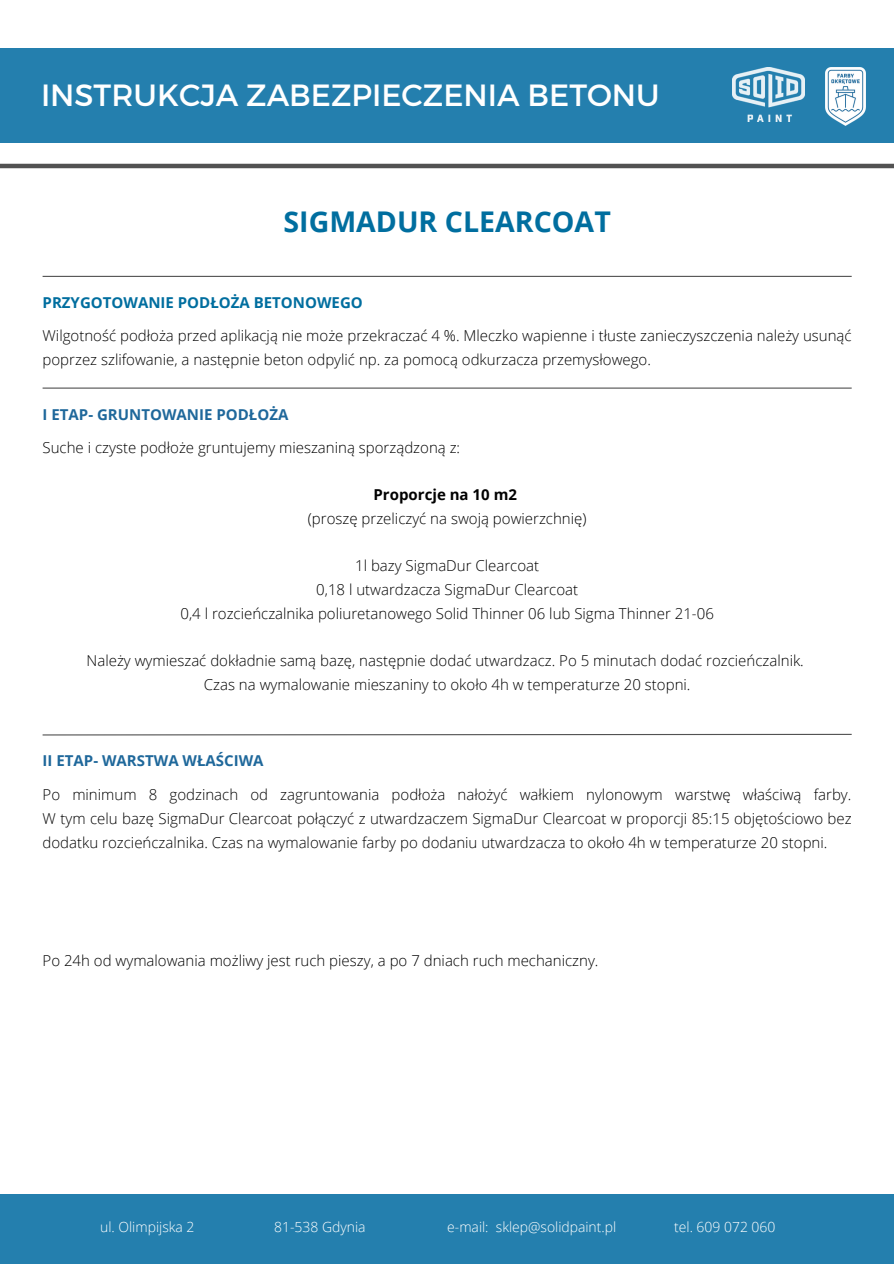
<style>
.page{position:relative;width:894px;height:1264px;background:#fff}
.page>*{position:absolute;margin:0;border:0;box-sizing:border-box;transform-origin:0 0}
.t1{font:30.6px "Montserrat";color:#fff}
.t2{font:700 28.5px "Open Sans";color:#006e9f}
.t3{font:300 15px/23.7px "Open Sans";color:#000}
.t4{font:700 15px "Open Sans";color:#1f689b}
.t5{font:700 15px "Open Sans";color:#006e9f}
.t6{font:700 15px "Open Sans";color:#000}
.t7{font:300 13.95px "Open Sans";color:#fff}
</style>
<div class="page">
<div style="left:0;top:48px;width:893px;height:94px;background:#247fae"></div>
<hr style="left:0;top:164px;width:893px;height:4px;background:#525252">
<img style="left:825px;top:68px;width:40px;height:57px">
<img style="left:732px;top:68px;width:72px;height:54px">
<div style="left:0;top:1193px;width:893px;height:70px;background:#247fae"></div>
<svg style="left:42px;top:733px;width:810px;height:3px"></svg>
<hr style="left:43px;top:276px;width:808px;height:1px;background:#525252">
<hr style="left:43px;top:387px;width:808px;height:1px;background:#525252">
<p class="t1" style="left:41px;top:76px;width:620px">INSTRUKCJA ZABEZPIECZENIA BETONU</p>
<p class="t2" style="left:283px;top:201px;width:329px">SIGMADUR CLEARCOAT</p>
<p class="t5" style="left:43px;top:292px;width:321px">PRZYGOTOWANIE PODŁOŻA BETONOWEGO</p>
<p class="t3" style="left:43px;top:324px;width:810px">Wilgotność podłoża przed aplikacją nie może przekraczać 4 %. Mleczko wapienne i tłuste zanieczyszczenia należy usunąć poprzez szlifowanie, a następnie beton odpylić np. za pomocą odkurzacza przemysłowego.</p>
<p class="t4" style="left:43px;top:403px;width:247px">I ETAP- GRUNTOWANIE PODŁOŻA</p>
<p class="t3" style="left:43px;top:435px;width:419px">Suche i czyste podłoże gruntujemy mieszaniną sporządzoną z:</p>
<p class="t6" style="left:373px;top:484px;width:145px">Proporcje na 10 m2</p>
<p class="t3" style="left:308px;top:506px;width:280px">(proszę przeliczyć na swoją powierzchnię)</p>
<p class="t3" style="left:355px;top:554px;width:185px">1l bazy SigmaDur Clearcoat</p>
<p class="t3" style="left:316px;top:577px;width:263px">0,18 l utwardzacza SigmaDur Clearcoat</p>
<p class="t3" style="left:180px;top:601px;width:534px">0,4 l rozcieńczalnika poliuretanowego Solid Thinner 06 lub Sigma Thinner 21-06</p>
<p class="t3" style="left:87px;top:648px;width:718px">Należy wymieszać dokładnie samą bazę, następnie dodać utwardzacz. Po 5 minutach dodać rozcieńczalnik.</p>
<p class="t3" style="left:204px;top:672px;width:488px">Czas na wymalowanie mieszaniny to około 4h w temperaturze 20 stopni.</p>
<p class="t4" style="left:43px;top:750px;width:222px">II ETAP- WARSTWA WŁAŚCIWA</p>
<p class="t3" style="left:43px;top:782px;width:810px;text-align:justify">Po minimum 8 godzinach od zagruntowania podłoża nałożyć wałkiem nylonowym warstwę właściwą farby.<br>W tym celu bazę SigmaDur Clearcoat połączyć z utwardzaczem SigmaDur Clearcoat w proporcji 85:15 objętościowo bez dodatku rozcieńczalnika. Czas na wymalowanie farby po dodaniu utwardzacza to około 4h w temperaturze 20 stopni.</p>
<p class="t3" style="left:43px;top:948px;width:557px">Po 24h od wymalowania możliwy jest ruch pieszy, a po 7 dniach ruch mechaniczny.</p>
<p class="t7" style="left:100px;top:1216px;width:96px">ul. Olimpijska 2</p>
<p class="t7" style="left:274px;top:1216px;width:93px">81-538 Gdynia</p>
<p class="t7" style="left:447px;top:1216px;width:170px">e-mail: sklep@solidpaint.pl</p>
<p class="t7" style="left:674px;top:1216px;width:103px">tel. 609 072 060</p>
</div>
